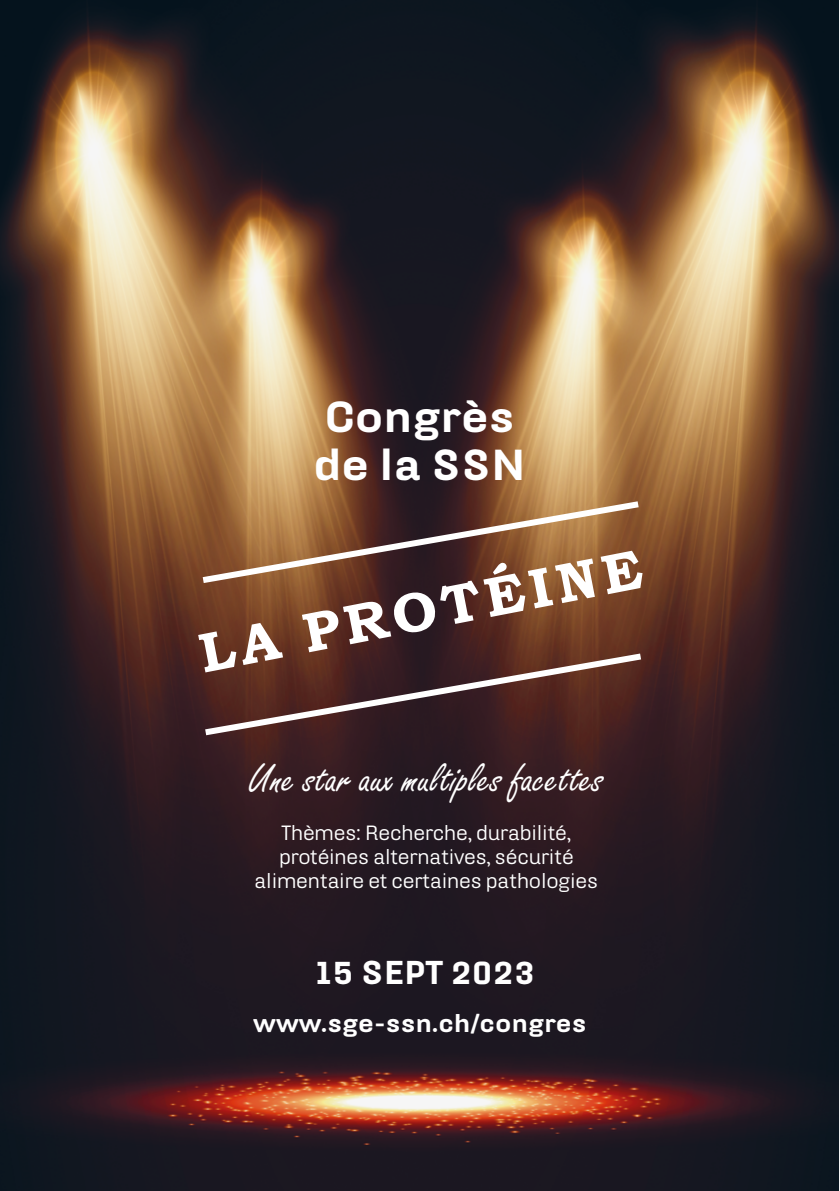
<style>
.page{position:relative;width:840px;height:1191px;background:#fff}
.page>*{position:absolute;margin:0;border:0;box-sizing:border-box;transform-origin:0 0}
.t1{font:700 56px "Bookman Old Style";color:#fff}
.t2{font:44px "Freestyle Script";letter-spacing:.005em;color:#fff}
.t3{font:900 42px/48px "Hydra Text OT";letter-spacing:.005em;color:#fff}
.t4{font:900 32px "Hydra Text OT";letter-spacing:.005em;color:#fff}
.t5{font:900 24px "Hydra Text OT";letter-spacing:.005em;color:#fff}
.t6{font:20px/24px "Hydra Text OT";letter-spacing:-.01em;color:#fff;text-align:center}
</style>
<div class="page">
<img style="left:0;top:0;width:838px;height:1191px">
<svg style="left:196px;top:497px;width:448px;height:90px;background:#855a3e"></svg>
<svg style="left:199px;top:649px;width:448px;height:90px;background:#54312f"></svg>
<h3 class="t3" style="left:313px;top:392px;width:214px">Congrès de la SSN</h3>
<h1 class="t1" style="left:192px;top:614px;width:451px;rotate:-11deg">LA PROTÉINE</h1>
<h2 class="t2" style="left:248px;top:755px;width:357px">Une star aux multiples facettes</h2>
<p class="t6" style="left:254px;top:821px;width:345px">Thèmes: Recherche, durabilité, protéines alternatives, sécurité alimentaire et certaines pathologies</p>
<h3 class="t4" style="left:315px;top:952px;width:221px">15 SEPT 2023</h3>
<p class="t5" style="left:253px;top:1008px;width:335px">www.sge-ssn.ch/congres</p>
</div>
